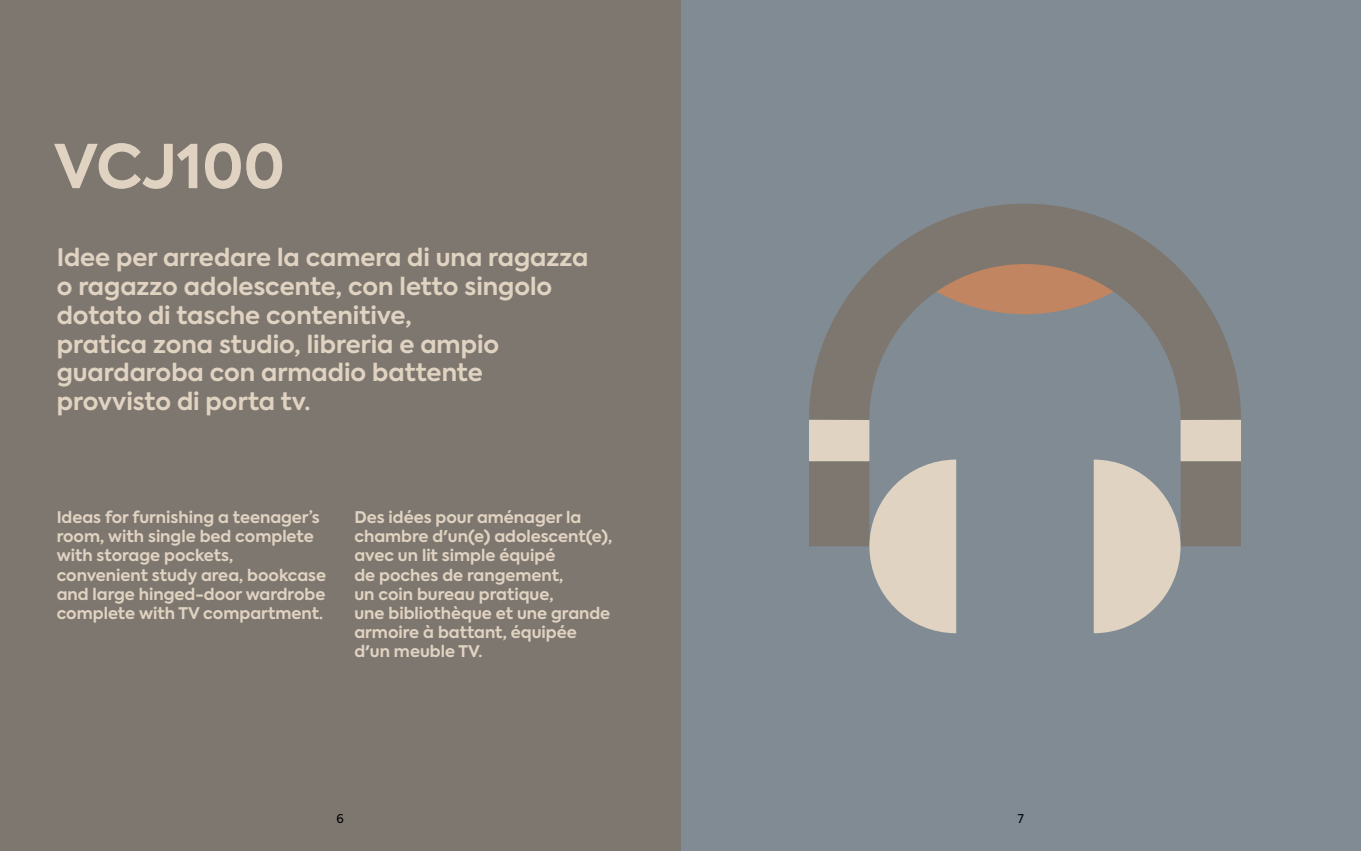
<style>
.page{position:relative;width:1361px;height:851px;background:#fff}
.page>*{position:absolute;margin:0;border:0;box-sizing:border-box;transform-origin:0 0}
.t1{font:700 60px "Axiforma";color:#e1d3c2}
.t2{font:700 24px/28.8px "Axiforma";color:#e1d3c2}
.t3{font:700 16px/19.2px "Axiforma";color:#e1d3c2}
.t4{font:12px "Axiforma";color:#000}
</style>
<div class="page">
<div style="left:680px;top:0;width:681px;height:850px;background:#808b94"></div>
<div style="left:1180px;top:461px;width:61px;height:85px;background:#7e776f"></div>
<div style="left:809px;top:461px;width:60px;height:85px;background:#7e776f"></div>
<svg style="left:809px;top:203px;width:432px;height:277px"></svg>
<svg style="left:869px;top:459px;width:87px;height:174px"></svg>
<svg style="left:1093px;top:459px;width:87px;height:174px"></svg>
<div style="left:0;top:0;width:680px;height:850px;background:#7e776f"></div>
<h1 class="t1" style="left:54px;top:125px;width:232px">VCJ100</h1>
<h2 class="t2" style="left:57px;top:243px;width:533px">Idee per arredare la camera di una ragazza o ragazzo adolescente, con letto singolo dotato di tasche contenitive,<br>pratica zona studio, libreria e ampio guardaroba con armadio battente provvisto di porta tv.</h2>
<p class="t3" style="left:57px;top:507px;width:271px">Ideas for furnishing a teenager’s room, with single bed complete with storage pockets, convenient study area, bookcase and large hinged-door wardrobe complete with TV compartment.</p>
<p class="t3" style="left:354px;top:507px;width:259px">Des idées pour aménager la chambre d'un(e) adolescent(e), avec un lit simple équipé<br>de poches de rangement,<br>un coin bureau pratique,<br>une bibliothèque et une grande armoire à battant, équipée d'un meuble TV.</p>
<p class="t4" style="left:336px;top:810px;width:9px">6</p>
<p class="t4" style="left:1017px;top:810px;width:8px">7</p>
</div>
